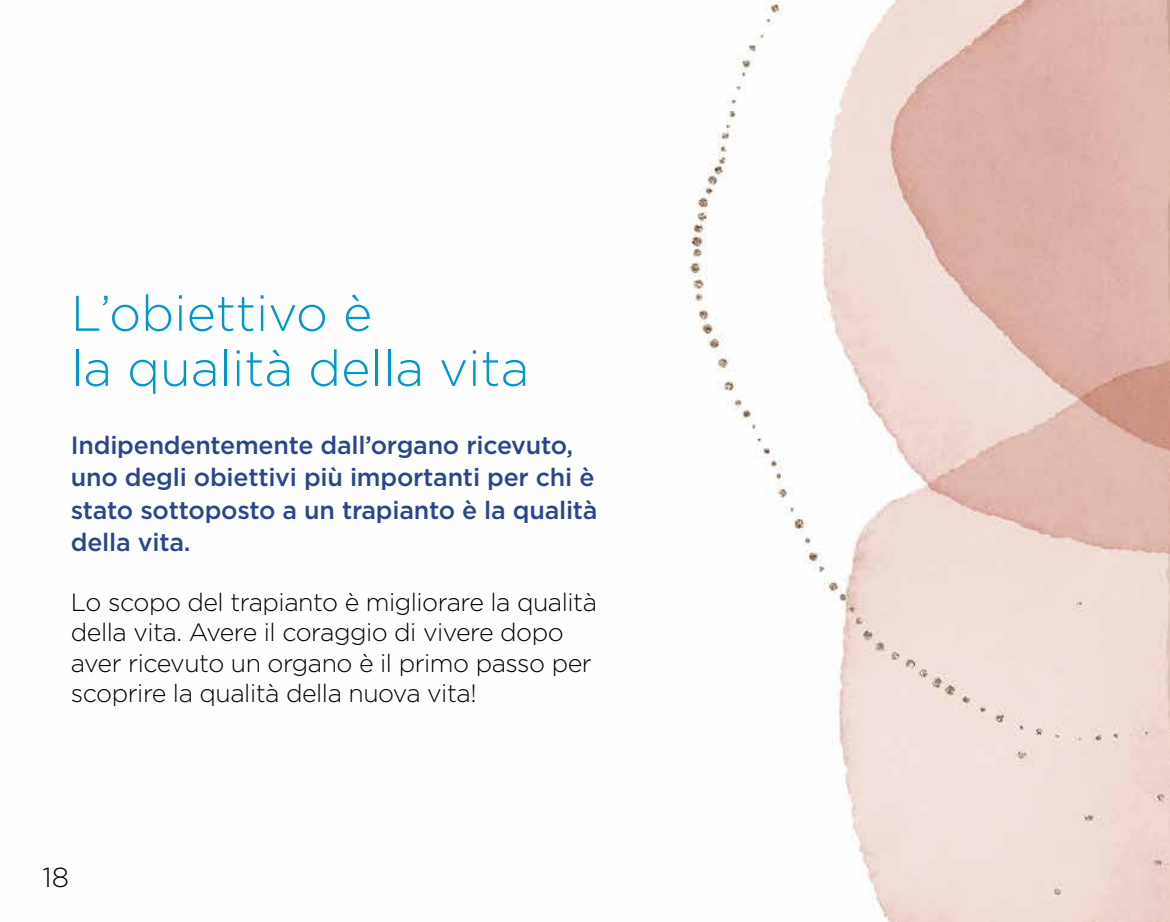
<style>
.page{position:relative;width:1170px;height:922px;background:#fff}
.page>*{position:absolute;margin:0;border:0;box-sizing:border-box;transform-origin:0 0}
.t1{font:300 50px/55px "Gotham";color:#0097cc}
.t2{font:300 27.5px "Gotham";color:#000}
.t3{font:300 25px/30px "Gotham";letter-spacing:-.02em;color:#000}
.t4{font:500 25px/32.5px "Gotham";letter-spacing:-.01em;color:#29458e}
</style>
<div class="page">
<img style="left:688px;top:0;width:481px;height:921px">
<h1 class="t1" style="left:71px;top:284px;width:460px">L’obiettivo è<br>la qualità della vita</h1>
<p class="t4" style="left:71px;top:428px;width:528px">Indipendentemente dall’organo ricevuto, uno degli obiettivi più importanti per chi è stato sottoposto a un trapianto è la qualità della vita.</p>
<p class="t3" style="left:71px;top:586px;width:527px">Lo scopo del trapianto è migliorare la qualità della vita. Avere il coraggio di vivere dopo aver ricevuto un organo è il primo passo per scoprire la qualità della nuova vita!</p>
<p class="t2" style="left:43px;top:859px;width:28px">18</p>
</div>
